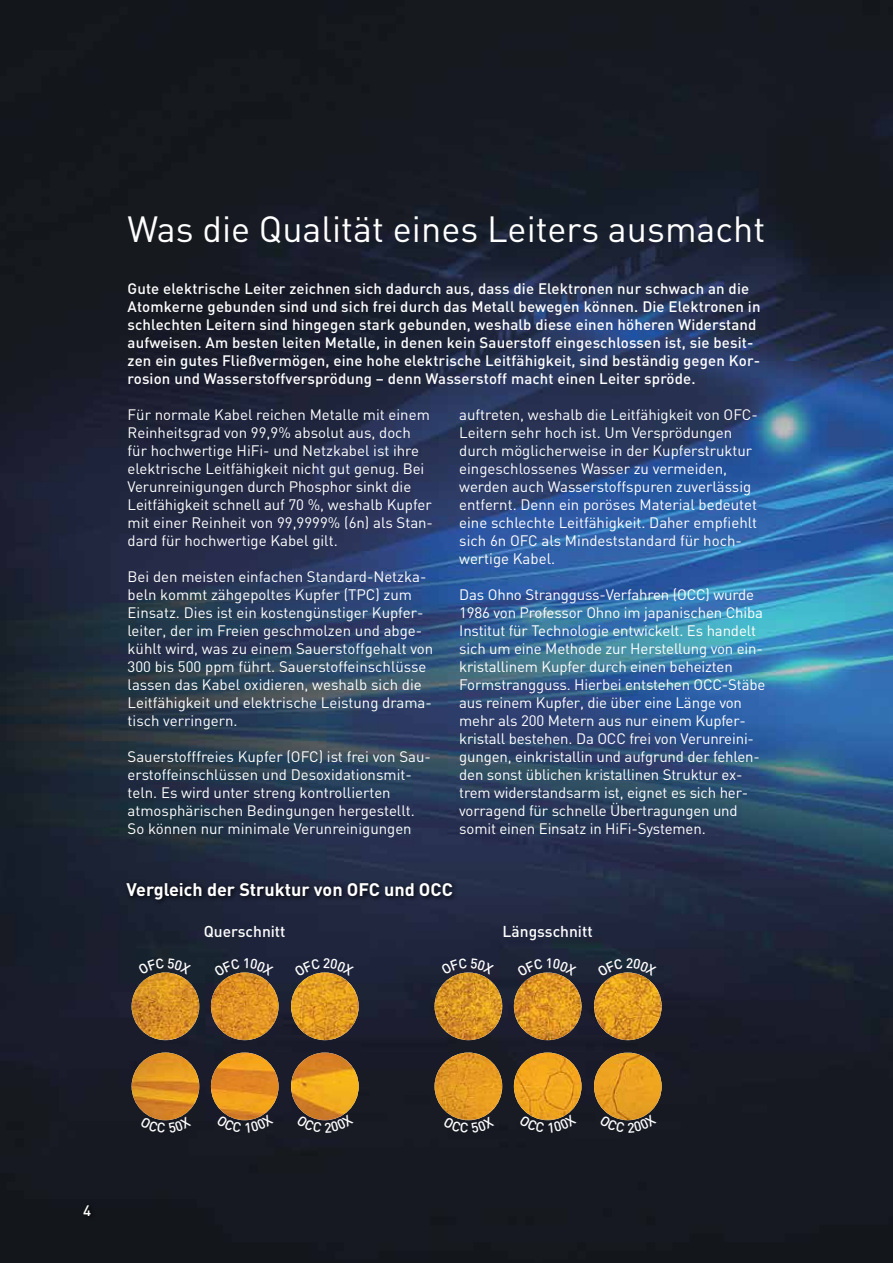
<style>
.page{position:relative;width:893px;height:1263px;background:#fff}
.page>*{position:absolute;margin:0;border:0;box-sizing:border-box;transform-origin:0 0}
.t1{font:36px "DIN";color:#fff}
.t2{font:700 18px "DIN";color:#fff}
.t3{font:500 15.6px "DIN";color:#fff}
.t4{font:15px/18px "DIN";color:#fff}
.t5{font:500 15px/18px "DIN";letter-spacing:.01em;color:#fff}
</style>
<div class="page">
<img style="left:0;top:0;width:893px;height:1263px">
<div style="left:81px;top:1202px;width:16px;height:19px;background:#111419"></div>
<div style="left:124px;top:879px;width:335px;height:27px;background:#000;opacity:.95"></div>
<img style="left:211px;top:972px;width:68px;height:68px;border-radius:34px">
<img style="left:291px;top:972px;width:68px;height:68px;border-radius:34px">
<img style="left:132px;top:972px;width:67px;height:68px;border-radius:34px">
<img style="left:132px;top:1052px;width:67px;height:68px;border-radius:34px">
<img style="left:211px;top:1052px;width:68px;height:68px;border-radius:34px">
<img style="left:291px;top:1052px;width:68px;height:68px;border-radius:34px">
<img style="left:514px;top:972px;width:67px;height:68px;border-radius:34px">
<img style="left:594px;top:972px;width:68px;height:68px;border-radius:34px">
<img style="left:435px;top:972px;width:67px;height:68px;border-radius:34px">
<img style="left:435px;top:1052px;width:67px;height:68px;border-radius:34px">
<img style="left:514px;top:1052px;width:67px;height:68px;border-radius:34px">
<img style="left:594px;top:1052px;width:68px;height:68px;border-radius:34px">
<svg style="left:138px;top:958px;width:53px;height:17px"></svg>
<svg style="left:294px;top:958px;width:60px;height:19px"></svg>
<svg style="left:214px;top:958px;width:60px;height:19px"></svg>
<svg style="left:140px;top:1116px;width:51px;height:17px"></svg>
<svg style="left:297px;top:1114px;width:57px;height:19px"></svg>
<svg style="left:216px;top:1114px;width:58px;height:19px"></svg>
<svg style="left:441px;top:958px;width:53px;height:17px"></svg>
<svg style="left:597px;top:958px;width:60px;height:19px"></svg>
<svg style="left:517px;top:958px;width:60px;height:19px"></svg>
<svg style="left:443px;top:1116px;width:51px;height:17px"></svg>
<svg style="left:599px;top:1114px;width:58px;height:19px"></svg>
<svg style="left:519px;top:1114px;width:58px;height:19px"></svg>
<h1 class="t1" style="left:128px;top:206px;width:639px">Was die Qualität eines Leiters ausmacht</h1>
<p class="t5" style="left:128px;top:279px;width:634px">Gute elektrische Leiter zeichnen sich dadurch aus, dass die Elektronen nur schwach an die Atomkerne gebunden sind und sich frei durch das Metall bewegen können. Die Elektronen in schlechten Leitern sind hingegen stark gebunden, weshalb diese einen höheren Widerstand aufweisen. Am besten leiten Metalle, in denen kein Sauerstoff eingeschlossen ist, sie besit&shy;zen ein gutes Fließvermögen, eine hohe elektrische Leitfähigkeit, sind beständig gegen Kor&shy;rosion und Wasserstoffversprödung – denn Wasserstoff macht einen Leiter spröde.</p>
<p class="t4" style="left:128px;top:405px;width:307px">Für normale Kabel reichen Metalle mit einem Reinheitsgrad von 99,9% absolut aus, doch für hochwertige HiFi- und Netzkabel ist ihre elektrische Leitfähigkeit nicht gut genug. Bei Verunreinigungen durch Phosphor sinkt die Leitfähigkeit schnell auf 70 %, weshalb Kupfer mit einer Reinheit von 99,9999% (6n) als Stan&shy;dard für hochwertige Kabel gilt.</p>
<p class="t4" style="left:128px;top:567px;width:307px">Bei den meisten einfachen Standard-Netzka&shy;beln kommt zähgepoltes Kupfer (TPC) zum Einsatz. Dies ist ein kostengünstiger Kupfer&shy;leiter, der im Freien geschmolzen und abge&shy;kühlt wird, was zu einem Sauerstoffgehalt von 300 bis 500 ppm führt. Sauerstoffeinschlüsse lassen das Kabel oxidieren, weshalb sich die Leitfähigkeit und elektrische Leistung drama&shy;tisch verringern.</p>
<p class="t4" style="left:128px;top:747px;width:305px">Sauerstofffreies Kupfer (OFC) ist frei von Sau&shy;erstoffeinschlüssen und Desoxidationsmit&shy;teln. Es wird unter streng kontrollierten atmosphärischen Bedingungen hergestellt.<br>So können nur minimale Verunreinigungen</p>
<p class="t4" style="left:459px;top:405px;width:300px">auftreten, weshalb die Leitfähigkeit von OFC-Leitern sehr hoch ist. Um Versprödungen durch möglicherweise in der Kupferstruktur eingeschlossenes Wasser zu vermeiden, werden auch Wasserstoffspuren zuverlässig entfernt. Denn ein poröses Material bedeutet eine schlechte Leitfähigkeit. Daher empfiehlt sich 6n OFC als Mindeststandard für hoch&shy;wertige Kabel.</p>
<p class="t4" style="left:459px;top:585px;width:308px">Das Ohno Strangguss-Verfahren (OCC) wurde 1986 von Professor Ohno im japanischen Chiba Institut für Technologie entwickelt. Es handelt sich um eine Methode zur Herstellung von ein&shy;kristallinem Kupfer durch einen beheizten Formstrangguss. Hierbei entstehen OCC-Stäbe aus reinem Kupfer, die über eine Länge von mehr als 200 Metern aus nur einem Kupfer&shy;kristall bestehen. Da OCC frei von Verunreini&shy;gungen, einkristallin und aufgrund der fehlen&shy;den sonst üblichen kristallinen Struktur ex&shy;trem widerstandsarm ist, eignet es sich her&shy;vorragend für schnelle Übertragungen und somit einen Einsatz in HiFi-Systemen.</p>
<p class="t2" style="left:126px;top:878px;width:328px">Vergleich der Struktur von OFC und OCC</p>
<p class="t3" style="left:204px;top:921px;width:83px">Querschnitt</p>
<p class="t3" style="left:503px;top:921px;width:92px">Längsschnitt</p>
<p class="t5" style="left:83px;top:1201px;width:9px">4</p>
</div>
